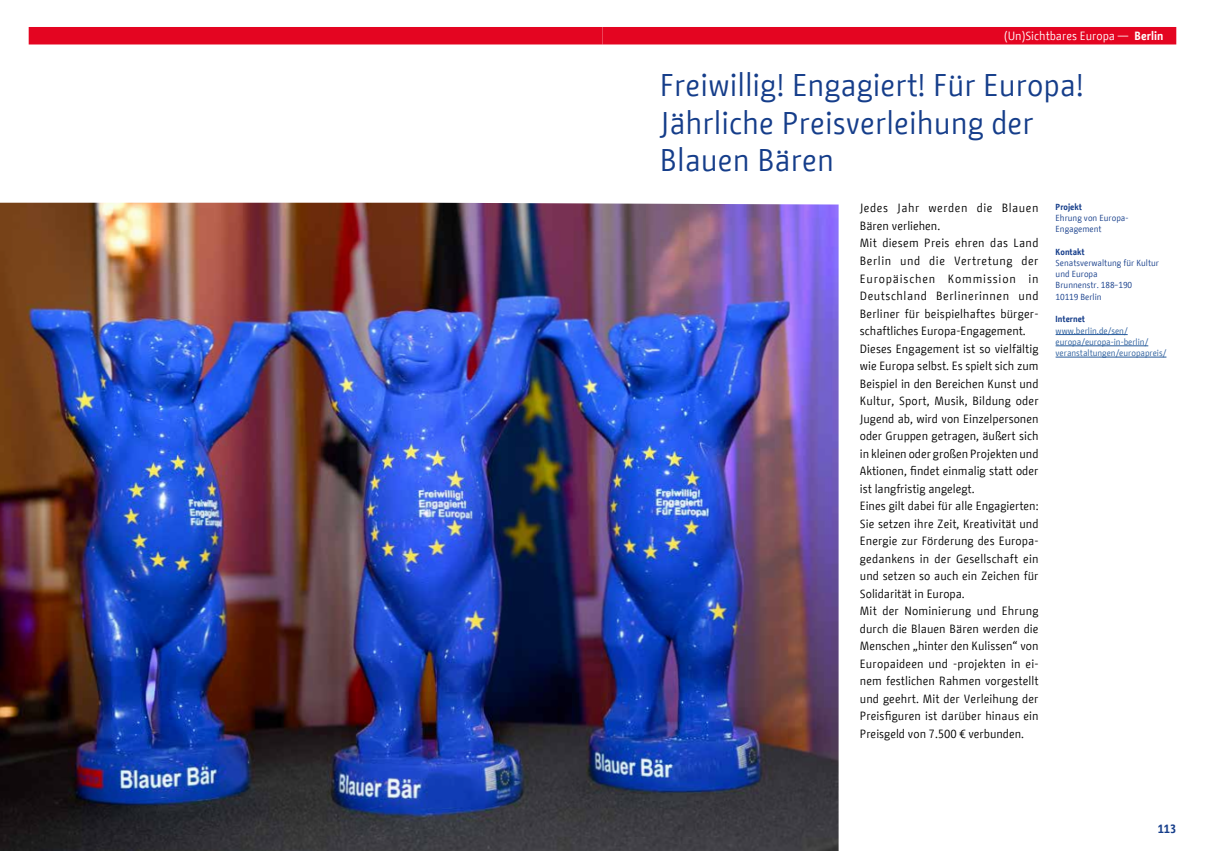
<style>
.page{position:relative;width:1205px;height:851px;background:#fff}
.page>*{position:absolute;margin:0;border:0;box-sizing:border-box;transform-origin:0 0}
.t1{font:31.25px/37.5px "BMF Change";color:#153d8a}
.t2{font:11.88px/17.5px "BMF Change";letter-spacing:.005em;color:#000}
.t3{font:11.88px "BMF Change";color:#fff}
.t4{font:700 11.88px "BMF Change";color:#153d8a}
.t5{font:8.75px/11.2px "BMF Change";color:#153d8a}
.t6{font:8.75px/11.2px "BMF Change";color:#275b9b}
.t7{font:700 8.75px "BMF Change";color:#153d8a}
.s1{font-weight:700}
</style>
<div class="page">
<img style="left:0;top:203px;width:838px;height:647px">
<div style="left:37px;top:27px;width:557px;height:17px;background:#e40521"></div>
<div style="left:611px;top:27px;width:556px;height:17px;background:#e40521"></div>
<hr style="left:1055px;top:334px;width:72px;height:1px;background:#275b9b">
<hr style="left:1055px;top:345px;width:93px;height:1px;background:#275b9b">
<hr style="left:1055px;top:357px;width:111px;height:1px;background:#275b9b">
<p class="t3" style="left:1004px;top:27px;width:161px">(Un)Sichtbares Europa — <span class="s1">Berlin</span></p>
<h1 class="t1" style="left:660px;top:67px;width:425px">Freiwillig! Engagiert! Für Europa!<br>Jährliche Preisverleihung der<br>Blauen Bären</h1>
<p class="t7" style="left:1055px;top:200px;width:28px">Projekt</p>
<p class="t5" style="left:1055px;top:212px;width:74px">Ehrung von Europa-<br>Engagement</p>
<p class="t7" style="left:1055px;top:245px;width:31px">Kontakt</p>
<p class="t5" style="left:1055px;top:257px;width:105px">Senatsverwaltung für Kultur und Europa<br>Brunnenstr. 188–190<br>10119 Berlin</p>
<p class="t7" style="left:1055px;top:313px;width:31px">Internet</p>
<p class="t6" style="left:1055px;top:325px;width:112px">www.berlin.de/sen/ europa/europa-in-berlin/ veranstaltungen/europapreis/</p>
<p class="t2" style="left:860px;top:199px;width:180px">Jedes Jahr werden die Blauen Bären verliehen.<br>Mit diesem Preis ehren das Land Berlin und die Vertretung der Europäischen Kommission in Deutschland Berlinerinnen und Berliner für beispielhaftes bürger&shy;schaftliches Europa-Engagement.<br>Dieses Engagement ist so vielfältig wie Europa selbst. Es spielt sich zum Beispiel in den Bereichen Kunst und Kultur, Sport, Musik, Bildung oder Jugend ab, wird von Einzelpersonen oder Gruppen getragen, äußert sich in kleinen oder großen Projekten und Aktionen, findet einmalig statt oder ist langfristig angelegt.<br>Eines gilt dabei für alle Engagierten:<br>Sie setzen ihre Zeit, Kreativität und Energie zur Förderung des Europa&shy;gedankens in der Gesellschaft ein und setzen so auch ein Zeichen für Solidarität in Europa.<br>Mit der Nominierung und Ehrung durch die Blauen Bären werden die Menschen „hinter den Kulissen“ von Europaideen und -projekten in ei&shy;nem festlichen Rahmen vorgestellt und geehrt. Mit der Verleihung der Preisfiguren ist darüber hinaus ein Preisgeld von 7.500 € verbunden.</p>
<p class="t4" style="left:1158px;top:820px;width:20px">113</p>
</div>
